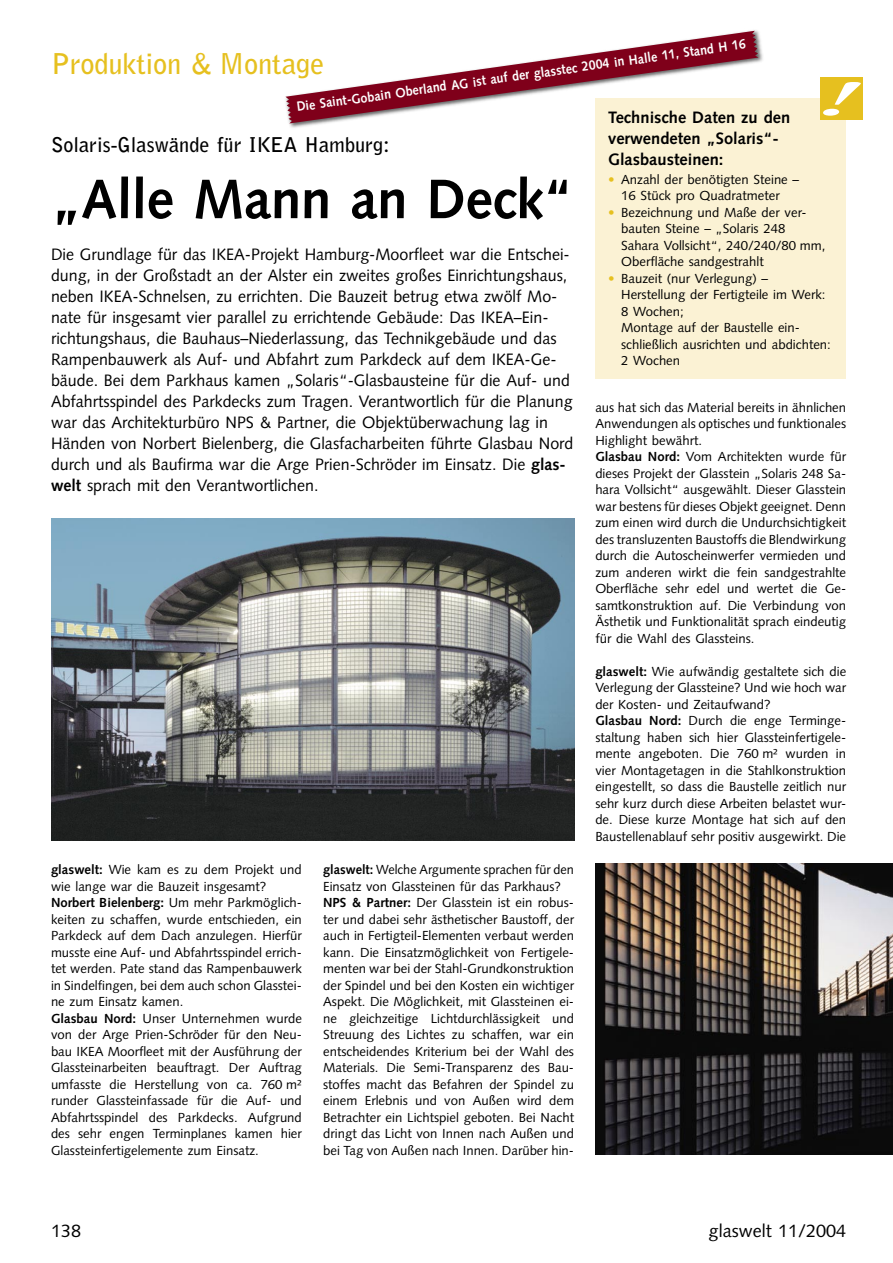
<style>
.page{position:relative;width:893px;height:1263px;background:#fff}
.page>*{position:absolute;margin:0;border:0;box-sizing:border-box;transform-origin:0 0}
.GW_Headline_38p{font:700 55.5px "Syntax";letter-spacing:-.005em;color:#000}
.GW_Rubriken{font:700 28.5px "Bell Gothic";letter-spacing:-.01em;color:#e6c01f}
.GW_DZ_schwarz{font:700 20.25px "Bell Gothic";color:#000}
.t1{font:18px "Syntax";color:#000}
.GW_Vorspann_11_14{font:16.5px/21px "Syntax";color:#000}
.GW_Infokasten_Überschrift{font:700 16.5px/21px "Syntax";color:#000}
.GW_Grundtext_8_75_11{font:700 13.5px "Syntax";color:#fff;scale:.92 1}
.GW_Grundtext_8_75_11-2{font:13.2px/16.5px "Syntax";color:#000;text-align:justify}
.s1{color:#e6c01f}
.s2{font-weight:700}
</style>
<div class="page">
<img style="left:51px;top:518px;width:523px;height:323px">
<img style="left:595px;top:864px;width:298px;height:290px">
<div style="left:595px;top:98px;width:251px;height:280px;background:#fbf2d4"></div>
<div style="left:821px;top:78px;width:42px;height:42px;background:#e6c01f"></div>
<svg style="left:823px;top:82px;width:38px;height:34px"></svg>
<div style="left:283px;top:28px;width:481px;height:102px;background:#000;opacity:.6"></div>
<svg style="left:285px;top:31px;width:474px;height:92px"></svg>
<p class="GW_Grundtext_8_75_11" style="left:296px;top:99px;width:494px;rotate:-8deg">Die Saint-Gobain Oberland AG ist auf der glasstec 2004 in Halle 11, Stand H 16</p>
<p class="GW_Rubriken" style="left:51px;top:46px;width:275px">Produktion &amp; Montage</p>
<p class="GW_Infokasten_Überschrift" style="left:608px;top:107px;width:184px">Technische Daten zu den verwendeten „Solaris“-<br>Glasbausteinen:</p>
<p class="GW_Grundtext_8_75_11-2" style="left:608px;top:171px;width:193px;text-align:center"><span class="s1">•</span> Anzahl der benötigten Steine –<br>16 Stück pro Quadratmeter</p>
<p class="GW_Grundtext_8_75_11-2" style="left:621px;top:204px;width:206px;text-align:left;text-indent:-13px"><span class="s1">•</span> Bezeichnung und Maße der ver&shy;bauten Steine – „Solaris 248<br>Sahara Vollsicht“, 240/240/80 mm,<br>Oberfläche sandgestrahlt</p>
<p class="GW_Grundtext_8_75_11-2" style="left:621px;top:270px;width:211px;text-align:left;text-indent:-13px"><span class="s1">•</span> Bauzeit (nur Verlegung) –<br>Herstellung der Fertigteile im Werk:<br>8 Wochen;<br>Montage auf der Baustelle ein&shy;schließlich ausrichten und abdichten:<br>2 Wochen</p>
<p class="GW_DZ_schwarz" style="left:51px;top:133px;width:340px">Solaris-Glaswände für IKEA Hamburg:</p>
<p class="GW_Headline_38p" style="left:51px;top:167px;width:524px">„Alle Mann an Deck“</p>
<p class="GW_Vorspann_11_14" style="left:51px;top:244px;width:524px">Die Grundlage für das IKEA-Projekt Hamburg-Moorfleet war die Entschei&shy;dung, in der Großstadt an der Alster ein zweites großes Einrichtungshaus, neben IKEA-Schnelsen, zu errichten. Die Bauzeit betrug etwa zwölf Mo&shy;nate für insgesamt vier parallel zu errichtende Gebäude: Das IKEA–Ein&shy;richtungshaus, die Bauhaus–Niederlassung, das Technikgebäude und das Rampenbauwerk als Auf- und Abfahrt zum Parkdeck auf dem IKEA-Ge&shy;bäude. Bei dem Parkhaus kamen „Solaris“-Glasbausteine für die Auf- und Abfahrtsspindel des Parkdecks zum Tragen. Verantwortlich für die Planung war das Architekturbüro NPS &amp; Partner, die Objektüberwachung lag in Händen von Norbert Bielenberg, die Glasfacharbeiten führte Glasbau Nord durch und als Baufirma war die Arge Prien-Schröder im Einsatz. Die <span class="s2">glas&shy;welt</span> sprach mit den Verantwortlichen.</p>
<p class="GW_Grundtext_8_75_11-2" style="left:595px;top:399px;width:252px">aus hat sich das Material bereits in ähnlichen Anwendungen als optisches und funktionales Highlight bewährt.</p>
<p class="GW_Grundtext_8_75_11-2" style="left:595px;top:449px;width:252px"><span class="s2">Glasbau Nord:</span> Vom Architekten wurde für dieses Projekt der Glasstein „Solaris 248 Sa&shy;hara Vollsicht“ ausgewählt. Dieser Glasstein war bestens für dieses Objekt geeignet. Denn zum einen wird durch die Undurchsichtigkeit des transluzenten Baustoffs die Blendwirkung durch die Autoscheinwerfer vermieden und zum anderen wirkt die fein sandgestrahlte Oberfläche sehr edel und wertet die Ge&shy;samtkonstruktion auf. Die Verbindung von Ästhetik und Funktionalität sprach eindeutig für die Wahl des Glassteins.</p>
<p class="GW_Grundtext_8_75_11-2" style="left:595px;top:663px;width:252px"><span class="s2">glaswelt:</span> Wie aufwändig gestaltete sich die Verlegung der Glassteine? Und wie hoch war der Kosten- und Zeitaufwand?</p>
<p class="GW_Grundtext_8_75_11-2" style="left:595px;top:713px;width:252px"><span class="s2">Glasbau Nord:</span> Durch die enge Terminge&shy;staltung haben sich hier Glassteinfertigele&shy;mente angeboten. Die 760 m² wurden in vier Montagetagen in die Stahlkonstruktion eingestellt, so dass die Baustelle zeitlich nur sehr kurz durch diese Arbeiten belastet wur&shy;de. Diese kurze Montage hat sich auf den Baustellenablauf sehr positiv ausgewirkt. Die</p>
<p class="GW_Grundtext_8_75_11-2" style="left:51px;top:861px;width:252px"><span class="s2">glaswelt:</span> Wie kam es zu dem Projekt und wie lange war die Bauzeit insgesamt?</p>
<p class="GW_Grundtext_8_75_11-2" style="left:51px;top:894px;width:252px"><span class="s2">Norbert Bielenberg:</span> Um mehr Parkmöglich&shy;keiten zu schaffen, wurde entschieden, ein Parkdeck auf dem Dach anzulegen. Hierfür musste eine Auf- und Abfahrtsspindel errich&shy;tet werden. Pate stand das Rampenbauwerk in Sindelfingen, bei dem auch schon Glasstei&shy;ne zum Einsatz kamen.</p>
<p class="GW_Grundtext_8_75_11-2" style="left:51px;top:1010px;width:252px"><span class="s2">Glasbau Nord:</span> Unser Unternehmen wurde von der Arge Prien-Schröder für den Neu&shy;bau IKEA Moorfleet mit der Ausführung der Glassteinarbeiten beauftragt. Der Auftrag umfasste die Herstellung von ca. 760 m² runder Glassteinfassade für die Auf- und Abfahrtsspindel des Parkdecks. Aufgrund des sehr engen Terminplanes kamen hier Glassteinfertigelemente zum Einsatz.</p>
<p class="GW_Grundtext_8_75_11-2" style="left:323px;top:861px;width:252px"><span class="s2">glaswelt:</span> Welche Argumente sprachen für den<br>Einsatz von Glassteinen für das Parkhaus?</p>
<p class="GW_Grundtext_8_75_11-2" style="left:323px;top:894px;width:252px"><span class="s2">NPS &amp; Partner:</span> Der Glasstein ist ein robus&shy;ter und dabei sehr ästhetischer Baustoff, der auch in Fertigteil-Elementen verbaut werden kann. Die Einsatzmöglichkeit von Fertigele&shy;menten war bei der Stahl-Grundkonstruktion der Spindel und bei den Kosten ein wichtiger Aspekt. Die Möglichkeit, mit Glassteinen ei&shy;ne gleichzeitige Lichtdurchlässigkeit und Streuung des Lichtes zu schaffen, war ein entscheidendes Kriterium bei der Wahl des Materials. Die Semi-Transparenz des Bau&shy;stoffes macht das Befahren der Spindel zu einem Erlebnis und von Außen wird dem Betrachter ein Lichtspiel geboten. Bei Nacht dringt das Licht von Innen nach Außen und bei Tag von Außen nach Innen. Darüber hin-</p>
<p class="t1" style="left:51px;top:1220px;width:32px">138</p>
<p class="t1" style="left:709px;top:1220px;width:139px">glaswelt 11/2004</p>
</div>
